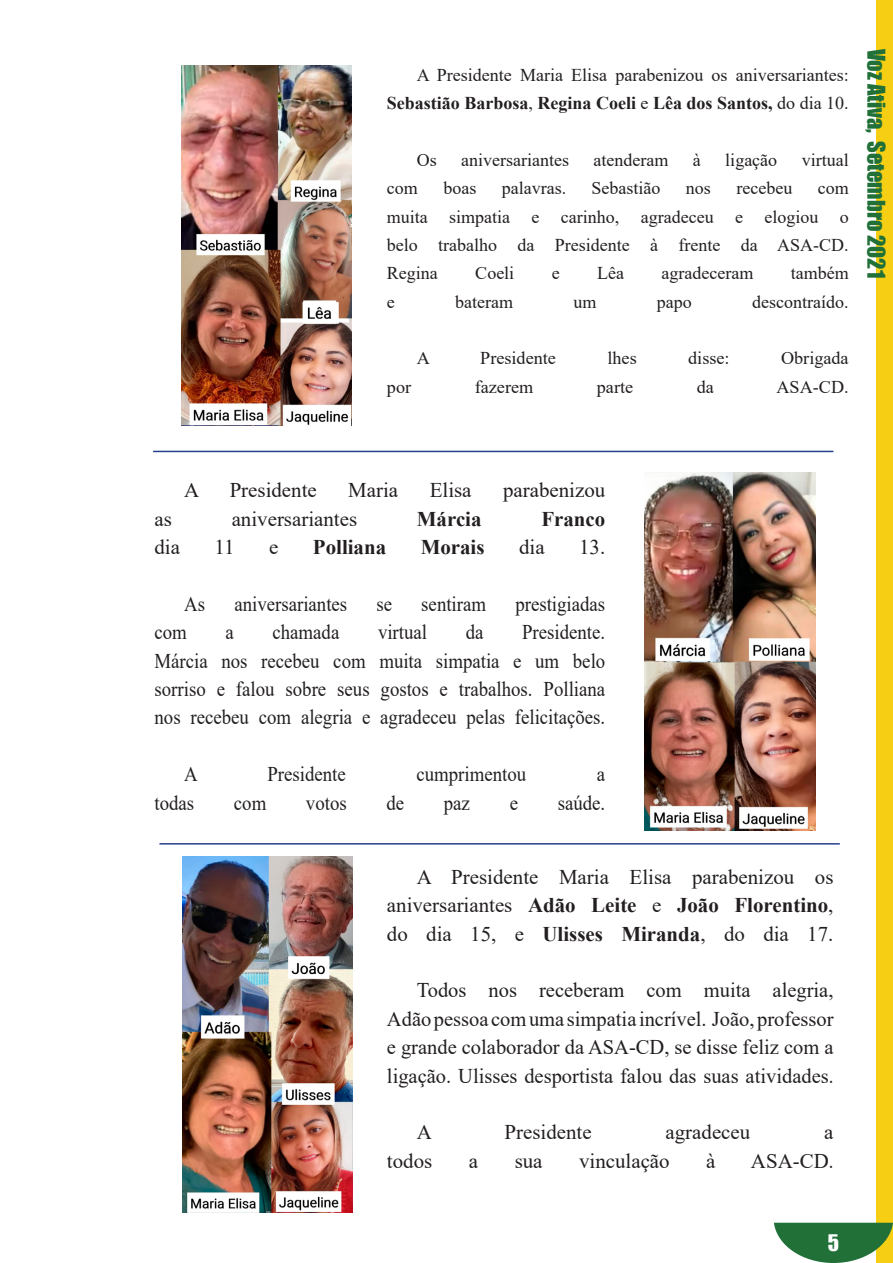
<style>
.page{position:relative;width:893px;height:1263px;background:#fff}
.page>*{position:absolute;margin:0;border:0;box-sizing:border-box;transform-origin:0 0}
.t1{font:22.5px "Impact";color:#207038}
.t2{font:21px "Impact";color:#fff}
.t3{font:20.85px/28.3px "Times New Roman";color:#231f20;text-align:justify}
.t4{font:20.85px/28.3px "Times New Roman";color:#231f20;text-align:justify;scale:.9 1}
.t5{font:700 20.85px "Times New Roman";color:#231f20}
.t6{font:18px/28.3px "Times New Roman";color:#231f20;text-align:right}
.s1{font-weight:700}
</style>
<div class="page">
<div style="left:876px;top:0;width:17px;height:1263px;background:#f6cf15"></div>
<svg style="left:774px;top:1223px;width:119px;height:40px"></svg>
<img style="left:181px;top:66px;width:171px;height:360px">
<hr style="left:153px;top:451px;width:680px;height:1px;background:#253f8e">
<hr style="left:159px;top:843px;width:681px;height:1px;background:#253f8e">
<img style="left:645px;top:472px;width:170px;height:358px">
<img style="left:182px;top:857px;width:171px;height:355px">
<p class="t6" style="left:387px;top:60px;width:463px">A Presidente Maria Elisa parabenizou os aniversariantes:<br><span class="s1">Sebastião Barbosa</span>, <span class="s1">Regina Coeli</span> e <span class="s1">Lêa dos Santos,</span> do dia 10.</p>
<p class="t6" style="left:417px;top:145px;width:21px">Os</p>
<p class="t6" style="left:461px;top:145px;width:109px">aniversariantes</p>
<p class="t6" style="left:593px;top:145px;width:76px">atenderam</p>
<p class="t6" style="left:693px;top:145px;width:9px">à</p>
<p class="t6" style="left:725px;top:145px;width:53px">ligação</p>
<p class="t6" style="left:802px;top:145px;width:48px">virtual</p>
<p class="t6" style="left:387px;top:173px;width:32px">com</p>
<p class="t6" style="left:443px;top:173px;width:34px">boas</p>
<p class="t6" style="left:502px;top:173px;width:66px">palavras.</p>
<p class="t6" style="left:592px;top:173px;width:70px">Sebastião</p>
<p class="t6" style="left:686px;top:173px;width:27px">nos</p>
<p class="t6" style="left:736px;top:173px;width:57px">recebeu</p>
<p class="t6" style="left:387px;top:173px;width:463px;text-align:justify;text-indent:431px">com muita simpatia e carinho, agradeceu e elogiou o belo trabalho da Presidente à frente da ASA-CD.<br>Regina</p>
<p class="t6" style="left:475px;top:258px;width:41px">Coeli</p>
<p class="t6" style="left:552px;top:258px;width:9px">e</p>
<p class="t6" style="left:597px;top:258px;width:28px">Lêa</p>
<p class="t6" style="left:661px;top:258px;width:93px">agradeceram</p>
<p class="t6" style="left:791px;top:258px;width:59px">também</p>
<p class="t6" style="left:387px;top:287px;width:9px">e</p>
<p class="t6" style="left:455px;top:287px;width:59px">bateram</p>
<p class="t6" style="left:574px;top:287px;width:25px">um</p>
<p class="t6" style="left:657px;top:287px;width:36px">papo</p>
<p class="t6" style="left:752px;top:287px;width:98px">descontraído.</p>
<p class="t6" style="left:417px;top:344px;width:15px">A</p>
<p class="t6" style="left:480px;top:344px;width:77px">Presidente</p>
<p class="t6" style="left:607px;top:344px;width:31px">lhes</p>
<p class="t6" style="left:688px;top:344px;width:43px">disse:</p>
<p class="t6" style="left:781px;top:344px;width:69px">Obrigada</p>
<p class="t6" style="left:387px;top:372px;width:26px">por</p>
<p class="t6" style="left:475px;top:372px;width:60px">fazerem</p>
<p class="t6" style="left:597px;top:372px;width:38px">parte</p>
<p class="t6" style="left:697px;top:372px;width:19px">da</p>
<p class="t6" style="left:776px;top:372px;width:74px">ASA-CD.</p>
<p class="t1" style="left:894px;top:49px;width:231px;rotate:90deg">Voz Ativa, Setembro 2021</p>
<p class="t3" style="left:184px;top:475px;width:17px">A</p>
<p class="t3" style="left:230px;top:475px;width:89px">Presidente</p>
<p class="t3" style="left:348px;top:475px;width:51px">Maria</p>
<p class="t3" style="left:430px;top:475px;width:43px">Elisa</p>
<p class="t3" style="left:503px;top:475px;width:104px">parabenizou</p>
<p class="t3" style="left:154px;top:504px;width:19px">as</p>
<p class="t3" style="left:232px;top:504px;width:127px">aniversariantes</p>
<p class="t5" style="left:417px;top:504px;width:66px">Márcia</p>
<p class="t5" style="left:541px;top:504px;width:65px">Franco</p>
<p class="t3" style="left:154px;top:532px;width:27px">dia</p>
<p class="t3" style="left:215px;top:532px;width:22px">11</p>
<p class="t3" style="left:269px;top:532px;width:11px">e</p>
<p class="t5" style="left:313px;top:532px;width:75px">Polliana</p>
<p class="t5" style="left:421px;top:532px;width:65px">Morais</p>
<p class="t3" style="left:519px;top:532px;width:27px">dia</p>
<p class="t3" style="left:579px;top:532px;width:28px">13.</p>
<p class="t4" style="left:184px;top:589px;width:25px">As</p>
<p class="t4" style="left:234px;top:589px;width:127px">aniversariantes</p>
<p class="t4" style="left:376px;top:589px;width:19px">se</p>
<p class="t4" style="left:421px;top:589px;width:74px">sentiram</p>
<p class="t4" style="left:515px;top:589px;width:101px">prestigiadas</p>
<p class="t4" style="left:154px;top:617px;width:38px">com</p>
<p class="t4" style="left:226px;top:617px;width:11px">a</p>
<p class="t4" style="left:272px;top:617px;width:76px">chamada</p>
<p class="t4" style="left:378px;top:617px;width:56px">virtual</p>
<p class="t4" style="left:466px;top:617px;width:21px">da</p>
<p class="t4" style="left:154px;top:617px;width:502px;text-indent:368px">Presidente.<br>Márcia nos recebeu com muita simpatia e um belo sorriso e falou sobre seus gostos e trabalhos. Polliana nos recebeu com alegria e agradeceu pelas felicitações.</p>
<p class="t4" style="left:184px;top:759px;width:17px">A</p>
<p class="t4" style="left:267px;top:759px;width:89px">Presidente</p>
<p class="t4" style="left:416px;top:759px;width:124px">cumprimentou</p>
<p class="t4" style="left:597px;top:759px;width:11px">a</p>
<p class="t4" style="left:154px;top:788px;width:46px">todas</p>
<p class="t4" style="left:234px;top:788px;width:38px">com</p>
<p class="t4" style="left:306px;top:788px;width:47px">votos</p>
<p class="t4" style="left:386px;top:788px;width:21px">de</p>
<p class="t4" style="left:444px;top:788px;width:31px">paz</p>
<p class="t4" style="left:510px;top:788px;width:11px">e</p>
<p class="t4" style="left:558px;top:788px;width:54px">saúde.</p>
<p class="t3" style="left:387px;top:862px;width:448px;text-indent:30px">A Presidente Maria Elisa parabenizou os aniversariantes <span class="s1">Adão Leite</span> e <span class="s1">João Florentino</span>, do dia 15, e <span class="s1">Ulisses Miranda</span>, do dia 17.</p>
<p class="t3" style="left:387px;top:976px;width:448px;text-indent:30px">Todos nos receberam com muita alegria, Adão pessoa com uma simpatia incrível. João, professor e grande colaborador da ASA-CD, se disse feliz com a ligação. Ulisses desportista falou das suas atividades.</p>
<p class="t3" style="left:417px;top:1117px;width:17px">A</p>
<p class="t3" style="left:504px;top:1117px;width:89px">Presidente</p>
<p class="t3" style="left:665px;top:1117px;width:86px">agradeceu</p>
<p class="t3" style="left:824px;top:1117px;width:11px">a</p>
<p class="t3" style="left:387px;top:1146px;width:47px">todos</p>
<p class="t3" style="left:469px;top:1146px;width:11px">a</p>
<p class="t3" style="left:515px;top:1146px;width:29px">sua</p>
<p class="t3" style="left:579px;top:1146px;width:92px">vinculação</p>
<p class="t3" style="left:706px;top:1146px;width:11px">à</p>
<p class="t3" style="left:751px;top:1146px;width:84px">ASA-CD.</p>
<p class="t2" style="left:828px;top:1226px;width:13px">5</p>
</div>
